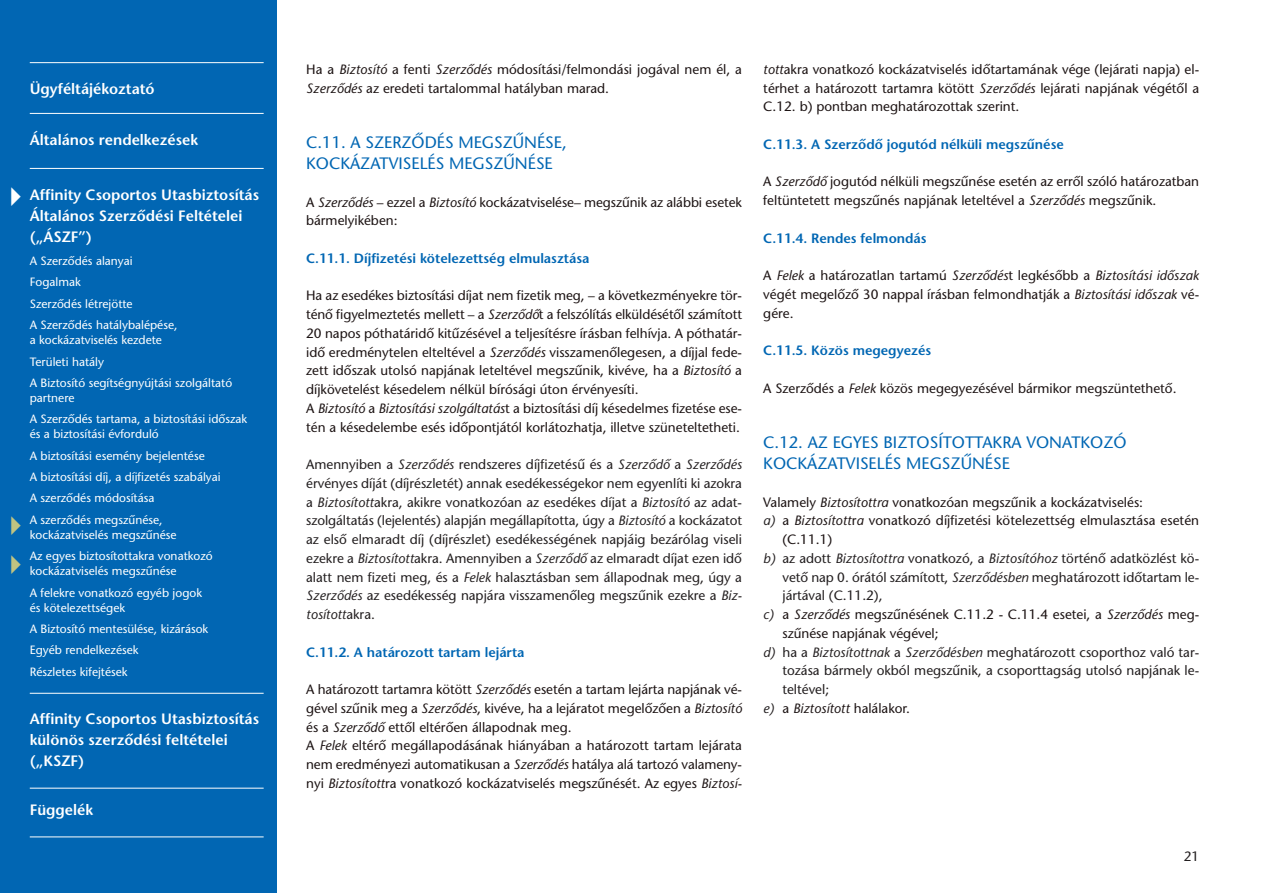
<style>
.page{position:relative;width:1263px;height:893px;background:#fff}
.page>*{position:absolute;margin:0;border:0;box-sizing:border-box;transform-origin:0 0}
.t1{font:16.5px "ITC Stone Sans M";color:#0166b3}
.t2{font:15px/21px "ITC Stone Sans M Semi";color:#fff}
.t3{font:13.5px/18.8px "ITC Stone Sans M";color:#1d1414}
.t4{font:13.5px/18.8px "ITC Stone Sans M";color:#231f20;text-align:justify}
.t5{font:13.5px "ITC Stone Sans M Semi";color:#0166b3}
.t6{font:12px/15px "ITC Stone Sans M";color:#fff}
.s1{font-style:italic}
.s2{font-style:italic;color:#231f20}
</style>
<div class="page">
<div style="left:0;top:0;width:276px;height:893px;background:#0166b3"></div>
<hr style="left:30px;top:62px;width:234px;height:1px;background:#fff">
<hr style="left:30px;top:113px;width:234px;height:1px;background:#fff">
<hr style="left:30px;top:168px;width:234px;height:1px;background:#fff">
<hr style="left:30px;top:693px;width:234px;height:1px;background:#fff">
<hr style="left:30px;top:788px;width:234px;height:1px;background:#fff">
<hr style="left:30px;top:836px;width:234px;height:1px;background:#fff">
<p class="t2" style="left:30px;top:80px;width:126px">Ügyféltájékoztató</p>
<p class="t2" style="left:30px;top:130px;width:170px">Általános rendelkezések</p>
<p class="t2" style="left:30px;top:185px;width:231px">Affinity Csoportos Utasbiztosítás<br>Általános Szerződési Feltételei („ÁSZF”)</p>
<p class="t6" style="left:30px;top:255px;width:104px">A Szerződés alanyai</p>
<p class="t6" style="left:30px;top:276px;width:53px">Fogalmak</p>
<p class="t6" style="left:30px;top:297px;width:104px">Szerződés létrejötte</p>
<p class="t6" style="left:30px;top:319px;width:149px">A Szerződés hatálybalépése, a kockázatviselés kezdete</p>
<p class="t6" style="left:30px;top:355px;width:76px">Területi hatály</p>
<p class="t6" style="left:30px;top:377px;width:204px">A Biztosító segítségnyújtási szolgáltató partnere</p>
<p class="t6" style="left:30px;top:413px;width:219px">A Szerződés tartama, a biztosítási időszak és a biztosítási évforduló</p>
<p class="t6" style="left:30px;top:449px;width:176px">A biztosítási esemény bejelentése</p>
<p class="t6" style="left:30px;top:471px;width:192px">A biztosítási díj, a díjfizetés szabályai</p>
<p class="t6" style="left:30px;top:492px;width:126px">A szerződés módosítása</p>
<p class="t6" style="left:30px;top:513px;width:148px">A szerződés megszűnése, kockázatviselés megszűnése</p>
<p class="t6" style="left:30px;top:550px;width:184px">Az egyes biztosítottakra vonatkozó kockázatviselés megszűnése</p>
<p class="t6" style="left:30px;top:586px;width:174px">A felekre vonatkozó egyéb jogok és kötelezettségek</p>
<p class="t6" style="left:30px;top:623px;width:180px">A Biztosító mentesülése, kizárások</p>
<p class="t6" style="left:30px;top:644px;width:110px">Egyéb rendelkezések</p>
<p class="t6" style="left:30px;top:665px;width:99px">Részletes kifejtések</p>
<p class="t2" style="left:30px;top:710px;width:231px">Affinity Csoportos Utasbiztosítás különös szerződési feltételei („KSZF)</p>
<p class="t2" style="left:30px;top:801px;width:65px">Függelék</p>
<p class="t3" style="left:306px;top:61px;width:437px">Ha a <span class="s1">Biztosító</span> a fenti <span class="s1">Szerződés</span> módosítási/felmondási jogával nem él, a<br><span class="s1">Szerződés</span> az eredeti tartalommal hatályban marad.</p>
<p class="t1" style="left:306px;top:136px;width:262px">C.11. A SZERZŐDÉS MEGSZŰNÉSE,</p>
<p class="t1" style="left:306px;top:157px;width:248px">KOCKÁZATVISELÉS MEGSZŰNÉSE</p>
<p class="t3" style="left:306px;top:194px;width:437px">A <span class="s1">Szerződés</span> – ezzel a <span class="s1">Biztosító</span> kockázatviselése– megszűnik az alábbi esetek bármelyikében:</p>
<p class="t5" style="left:306px;top:253px;width:285px">C.11.1. Díjfizetési kötelezettség elmulasztása</p>
<p class="t3" style="left:306px;top:288px;width:437px;text-align:justify">Ha az esedékes biztosítási díjat nem fizetik meg, – a következményekre tör&shy;ténő figyelmeztetés mellett – a <span class="s1">Szerződő</span>t a felszólítás elküldésétől számított 20 napos póthatáridő kitűzésével a teljesítésre írásban felhívja. A póthatár&shy;idő eredménytelen elteltével a <span class="s1">Szerződés</span> visszamenőlegesen, a díjjal fede&shy;zett időszak utolsó napjának leteltével megszűnik, kivéve, ha a <span class="s1">Biztosító</span> a díjkövetelést késedelem nélkül bírósági úton érvényesíti.</p>
<p class="t3" style="left:306px;top:400px;width:437px">A <span class="s1">Biztosító</span> a <span class="s1">Biztosítási szolgáltatás</span>t a biztosítási díj késedelmes fizetése ese&shy;tén a késedelembe esés időpontjától korlátozhatja, illetve szüneteltetheti.</p>
<p class="t4" style="left:306px;top:457px;width:437px">Amennyiben a <span class="s1">Szerződés</span> rendszeres díjfizetésű és a <span class="s1">Szerződő</span> a <span class="s1">Szerződés </span>érvényes díját (díjrészletét) annak esedékességekor nem egyenlíti ki azokra a <span class="s1">Biztosított</span>akra, akikre vonatkozóan az esedékes díjat a <span class="s1">Biztosító</span> az adat&shy;szolgáltatás (lejelentés) alapján megállapította, úgy a <span class="s1">Biztosító</span> a kockázatot az első elmaradt díj (díjrészlet) esedékességének napjáig bezárólag viseli ezekre a <span class="s1">Biztosított</span>akra. Amennyiben a <span class="s1">Szerződő</span> az elmaradt díjat ezen idő alatt nem fizeti meg, és a <span class="s1">Felek</span> halasztásban sem állapodnak meg, úgy a <span class="s1">Szerződés</span> az esedékesség napjára visszamenőleg megszűnik ezekre a <span class="s1">Biz&shy;tosított</span>akra.</p>
<p class="t5" style="left:306px;top:647px;width:220px">C.11.2. A határozott tartam lejárta</p>
<p class="t3" style="left:306px;top:682px;width:437px;text-align:justify">A határozott tartamra kötött <span class="s1">Szerződés</span> esetén a tartam lejárta napjának vé&shy;gével szűnik meg a <span class="s1">Szerződés</span>, kivéve, ha a lejáratot megelőzően a <span class="s1">Biztosító </span>és a <span class="s1">Szerződő</span> ettől eltérően állapodnak meg.</p>
<p class="t3" style="left:306px;top:738px;width:437px;text-align:justify">A <span class="s1">Felek</span> eltérő megállapodásának hiányában a határozott tartam lejárata nem eredményezi automatikusan a <span class="s1">Szerződés</span> hatálya alá tartozó valameny&shy;nyi <span class="s1">Biztosított</span>ra vonatkozó kockázatviselés megszűnését. Az egyes <span class="s1">Biztosí-</span></p>
<p class="t3" style="left:763px;top:61px;width:437px;text-align:justify"><span class="s1">tott</span>akra vonatkozó kockázatviselés időtartamának vége (lejárati napja) el&shy;térhet a határozott tartamra kötött <span class="s1">Szerződés</span> lejárati napjának végétől a C.12. b) pontban meghatározottak szerint.</p>
<p class="t5" style="left:763px;top:139px;width:302px">C.11.3. A Szerződő jogutód nélküli megszűnése</p>
<p class="t3" style="left:763px;top:174px;width:437px">A <span class="s1">Szerződő</span> jogutód nélküli megszűnése esetén az erről szóló határozatban feltüntetett megszűnés napjának leteltével a <span class="s1">Szerződés</span> megszűnik.</p>
<p class="t5" style="left:763px;top:233px;width:165px">C.11.4. Rendes felmondás</p>
<p class="t3" style="left:763px;top:268px;width:437px;text-align:justify">A <span class="s1">Felek</span> a határozatlan tartamú <span class="s1">Szerződés</span>t legkésőbb a <span class="s1">Biztosítási időszak </span>végét megelőző 30 nappal írásban felmondhatják a <span class="s1">Biztosítási időszak</span> vé&shy;gére.</p>
<p class="t5" style="left:763px;top:345px;width:169px">C.11.5. Közös megegyezés</p>
<p class="t3" style="left:763px;top:380px;width:415px">A Szerződés a <span class="s1">Felek</span> közös megegyezésével bármikor megszüntethető.</p>
<p class="t1" style="left:763px;top:436px;width:365px">C.12. AZ EGYES BIZTOSÍTOTTAKRA VONATKOZÓ</p>
<p class="t1" style="left:763px;top:457px;width:248px">KOCKÁZATVISELÉS MEGSZŰNÉSE</p>
<p class="t3" style="left:763px;top:494px;width:381px">Valamely <span class="s1">Biztosítottra</span> vonatkozóan megszűnik a kockázatviselés:</p>
<p class="t3" style="left:782px;top:513px;width:418px;text-indent:-19px"><span class="s2">a)</span> a <span class="s1">Biztosított</span>r<span class="s1">a</span> vonatkozó díjfizetési kötelezettség elmulasztása esetén (C.11.1)</p>
<p class="t4" style="left:782px;top:550px;width:418px;text-indent:-19px"><span class="s1">b)</span> az adott <span class="s1">Biztosítottra</span> vonatkozó, a <span class="s1">Biztosítóhoz</span> történő adatközlést kö&shy;vető nap 0. órától számított, <span class="s1">Szerződésben</span> meghatározott időtartam le&shy;jártával (C.11.2),</p>
<p class="t3" style="left:782px;top:607px;width:418px;text-indent:-19px"><span class="s2">c)</span> a <span class="s1">Szerződés</span> megszűnésének C.11.2 - C.11.4 esetei, a <span class="s1">Szerződés</span> meg&shy;szűnése napjának végével;</p>
<p class="t4" style="left:782px;top:644px;width:418px;text-indent:-19px"><span class="s1">d)</span> ha a <span class="s1">Biztosítottnak</span> a <span class="s1">Szerződésben</span> meghatározott csoporthoz való tar&shy;tozása bármely okból megszűnik, a csoporttagság utolsó napjának le&shy;teltével;</p>
<p class="t3" style="left:763px;top:700px;width:148px"><span class="s2">e)</span> a <span class="s1">Biztosított</span> halálakor.</p>
<p class="t4" style="left:1184px;top:848px;width:17px">21</p>
</div>
